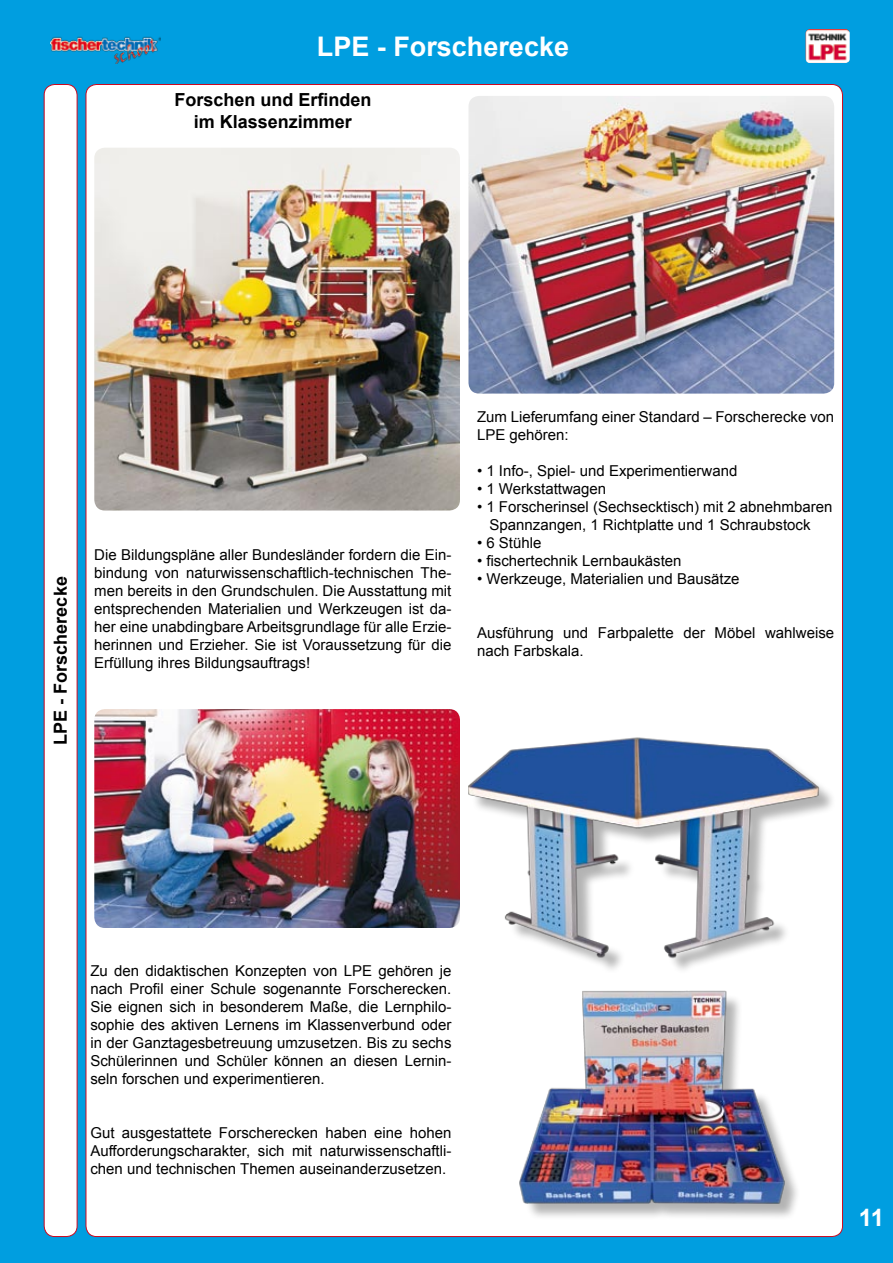
<style>
.page{position:relative;width:893px;height:1263px;background:#009ee0}
.page>*{position:absolute;margin:0;border:0;box-sizing:border-box;transform-origin:0 0}
.t1{font:700 27px "Arial";color:#fff}
.t2{font:700 24px "Arial";color:#fff}
.t3{font:700 18px/21.6px "Arial";color:#000;text-align:center}
.t4{font:15px/18px "Arial";color:#000;text-align:justify}
</style>
<div class="page">
<img style="left:806px;top:29px;width:44px;height:34px">
<img style="left:51px;top:29px;width:110px;height:34px">
<div style="left:44px;top:84px;width:33px;height:1152px;background:#fff;border-radius:11px"></div>
<div style="left:44px;top:84px;width:33px;height:1153px;border:1px solid #cd071e;border-radius:11px"></div>
<div style="left:86px;top:84px;width:756px;height:1152px;background:#fff;border-radius:11px"></div>
<img style="left:94px;top:148px;width:366px;height:362px">
<img style="left:94px;top:709px;width:366px;height:219px">
<img style="left:468px;top:96px;width:366px;height:298px">
<div style="left:471px;top:740px;width:389px;height:320px;background:#000;opacity:.3"></div>
<img style="left:468px;top:737px;width:366px;height:228px">
<div style="left:522px;top:993px;width:371px;height:240px;background:#000;opacity:.3"></div>
<img style="left:517px;top:987px;width:269px;height:218px">
<h1 class="t1" style="left:317px;top:29px;width:254px">LPE - Forscherecke</h1>
<p class="t3" style="left:174px;top:90px;width:199px">Forschen und Erfinden im Klassenzimmer</p>
<p class="t3" style="left:50px;top:744px;width:170px;rotate:-90deg">LPE - Forscherecke</p>
<p class="t4" style="left:94px;top:546px;width:359px">Die Bildungspläne aller Bundesländer fordern die Ein&shy;bindung von naturwissenschaftlich-technischen The&shy;men bereits in den Grundschulen. Die Ausstattung mit entsprechenden Materialien und Werkzeugen ist da&shy;her eine unabdingbare Arbeitsgrundlage für alle Erzie&shy;herinnen und Erzieher. Sie ist Voraussetzung für die Erfüllung ihres Bildungsauftrags!</p>
<p class="t4" style="left:477px;top:408px;width:359px">Zum Lieferumfang einer Standard – Forscherecke von<br>LPE gehören:</p>
<p class="t4" style="left:477px;top:462px;width:262px">• 1 Info-, Spiel- und Experimentierwand</p>
<p class="t4" style="left:477px;top:480px;width:131px">• 1 Werkstattwagen</p>
<p class="t4" style="left:489px;top:498px;width:344px;text-indent:-13px">• 1 Forscherinsel (Sechsecktisch) mit 2 abnehmbaren<br>Spannzangen, 1 Richtplatte und 1 Schraubstock</p>
<p class="t4" style="left:477px;top:534px;width:66px">• 6 Stühle</p>
<p class="t4" style="left:477px;top:552px;width:206px">• fischertechnik Lernbaukästen</p>
<p class="t4" style="left:477px;top:570px;width:264px">• Werkzeuge, Materialien und Bausätze</p>
<p class="t4" style="left:477px;top:624px;width:359px">Ausführung und Farbpalette der Möbel wahlweise nach Farbskala.</p>
<p class="t4" style="left:90px;top:962px;width:363px">Zu den didaktischen Konzepten von LPE gehören je nach Profil einer Schule sogenannte Forscherecken.<br>Sie eignen sich in besonderem Maße, die Lernphilo&shy;sophie des aktiven Lernens im Klassenverbund oder in der Ganztagesbetreuung umzusetzen. Bis zu sechs Schülerinnen und Schüler können an diesen Lernin&shy;seln forschen und experimentieren.</p>
<p class="t4" style="left:90px;top:1124px;width:363px">Gut ausgestattete Forscherecken haben eine hohen Aufforderungscharakter, sich mit naturwissenschaftli&shy;chen und technischen Themen auseinanderzusetzen.</p>
<h2 class="t2" style="left:859px;top:1201px;width:27px">11</h2>
</div>
